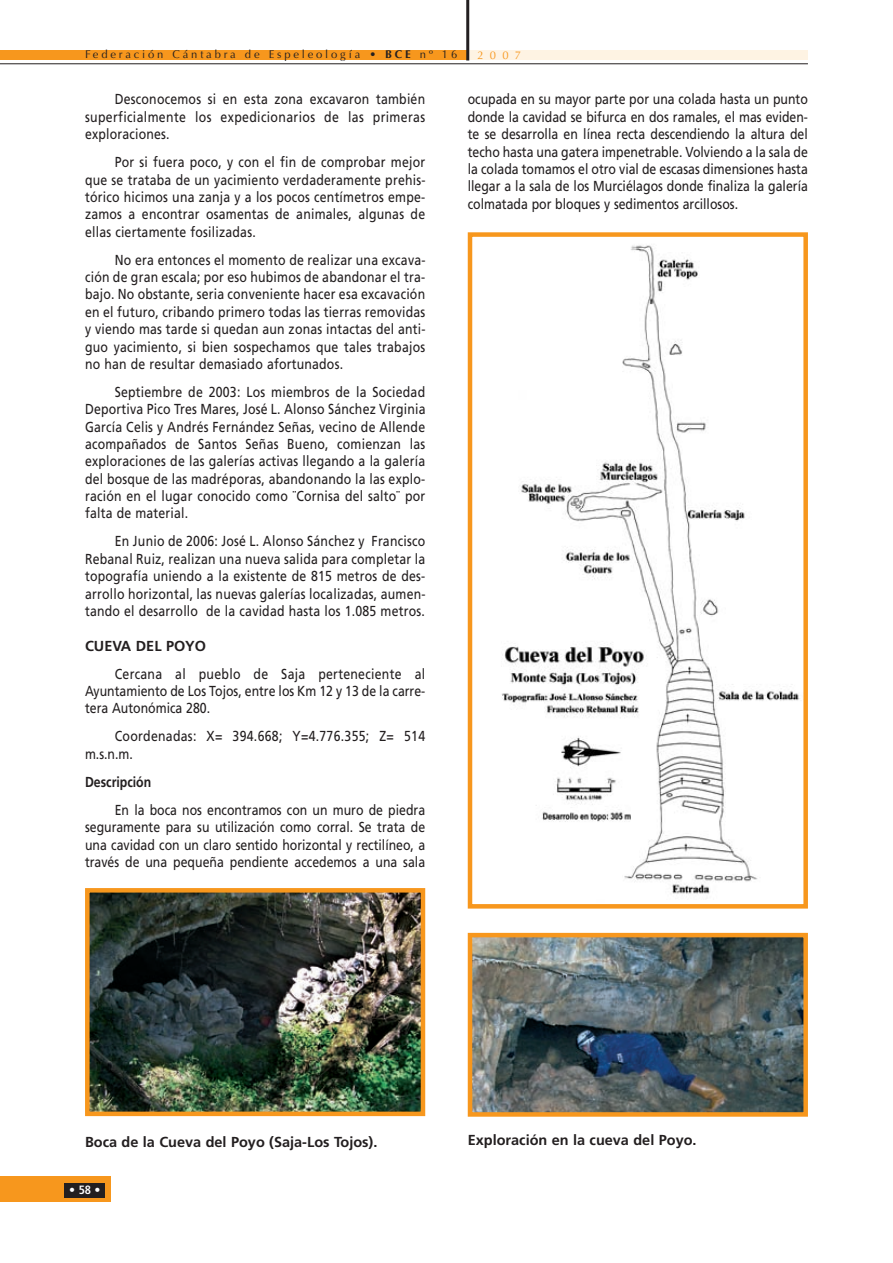
<style>
.page{position:relative;width:893px;height:1263px;background:#fff}
.page>*{position:absolute;margin:0;border:0;box-sizing:border-box;transform-origin:0 0}
.t1{font:14.4px/17.4px "Frutiger";letter-spacing:.015em;color:#231f20;text-align:justify;scale:.85 1}
.t2{font:700 14.4px "Frutiger";color:#231f20}
.t3{font:700 14.4px "Frutiger";color:#231f20;scale:.85 1}
.t4{font:700 condensed 12px "Frutiger";color:#fff}
.t5{font:11.25px "Optima";letter-spacing:.25em;color:#231f20}
.t6{font:11.25px "Optima";color:#f7971d}
.s1{font-weight:700}
</style>
<div class="page">
<div style="left:0;top:1177px;width:111px;height:25px;background:#f7971d"></div>
<div style="left:64px;top:1183px;width:41px;height:14px;background:#231f20"></div>
<div style="left:468px;top:51px;width:340px;height:9px;background:#fef3e3"></div>
<hr style="left:0;top:64px;width:808px;height:1px;background:#231f20">
<div style="left:0;top:51px;width:468px;height:9px;background:#f7971d"></div>
<hr style="left:466px;top:0;width:3px;height:60px;background:#231f20">
<img style="left:501px;top:245px;width:299px;height:649px">
<div style="left:468px;top:232px;width:340px;height:676px;border:4px solid #f7971d"></div>
<img style="left:473px;top:938px;width:330px;height:174px">
<div style="left:468px;top:933px;width:340px;height:184px;border:4px solid #f7971d"></div>
<img style="left:90px;top:893px;width:330px;height:218px">
<div style="left:85px;top:888px;width:340px;height:228px;border:4px solid #f7971d"></div>
<p class="t5" style="left:85px;top:50px;width:374px">Federación Cántabra de Espeleología • <span class="s1">BCE</span> nº 16</p>
<p class="t6" style="left:477px;top:50px;width:45px">2007</p>
<p class="t1" style="left:85px;top:92px;width:402px;text-indent:30px">Desconocemos si en esta zona excavaron también superficialmente los expedicionarios de las primeras exploraciones.</p>
<p class="t1" style="left:85px;top:155px;width:402px;text-indent:30px">Por si fuera poco, y con el fin de comprobar mejor que se trataba de un yacimiento verdaderamente prehis&shy;tórico hicimos una zanja y a los pocos centímetros empe&shy;zamos a encontrar osamentas de animales, algunas de ellas ciertamente fosilizadas.</p>
<p class="t1" style="left:85px;top:252px;width:402px;text-indent:30px">No era entonces el momento de realizar una excava&shy;ción de gran escala; por eso hubimos de abandonar el tra&shy;bajo. No obstante, seria conveniente hacer esa excavación en el futuro, cribando primero todas las tierras removidas y viendo mas tarde si quedan aun zonas intactas del anti&shy;guo yacimiento, si bien sospechamos que tales trabajos no han de resultar demasiado afortunados.</p>
<p class="t1" style="left:85px;top:384px;width:402px;text-indent:30px">Septiembre de 2003: Los miembros de la Sociedad Deportiva Pico Tres Mares, José L. Alonso Sánchez Virginia García Celis y Andrés Fernández Señas, vecino de Allende acompañados de Santos Señas Bueno, comienzan las exploraciones de las galerías activas llegando a la galería del bosque de las madréporas, abandonando la las explo&shy;ración en el lugar conocido como ¨Cornisa del salto¨ por falta de material.</p>
<p class="t1" style="left:85px;top:534px;width:402px;text-indent:30px">En Junio de 2006: José L. Alonso Sánchez y Francisco Rebanal Ruiz, realizan una nueva salida para completar la topografía uniendo a la existente de 815 metros de des&shy;arrollo horizontal, las nuevas galerías localizadas, aumen&shy;tando el desarrollo de la cavidad hasta los 1.085 metros.</p>
<p class="t2" style="left:85px;top:640px;width:123px">CUEVA DEL POYO</p>
<p class="t1" style="left:85px;top:666px;width:402px;text-indent:30px">Cercana al pueblo de Saja perteneciente al Ayuntamiento de Los Tojos, entre los Km 12 y 13 de la carre&shy;tera Autonómica 280.</p>
<p class="t1" style="left:85px;top:729px;width:402px;text-indent:30px">Coordenadas: X= 394.668; Y=4.776.355; Z= 514 m.s.n.m.</p>
<p class="t3" style="left:85px;top:776px;width:79px">Descripción</p>
<p class="t1" style="left:85px;top:802px;width:402px;text-indent:30px">En la boca nos encontramos con un muro de piedra seguramente para su utilización como corral. Se trata de una cavidad con un claro sentido horizontal y rectilíneo, a través de una pequeña pendiente accedemos a una sala</p>
<p class="t1" style="left:468px;top:92px;width:402px">ocupada en su mayor parte por una colada hasta un punto donde la cavidad se bifurca en dos ramales, el mas eviden&shy;te se desarrolla en línea recta descendiendo la altura del techo hasta una gatera impenetrable. Volviendo a la sala de la colada tomamos el otro vial de escasas dimensiones hasta llegar a la sala de los Murciélagos donde finaliza la galería colmatada por bloques y sedimentos arcillosos.</p>
<p class="t2" style="left:85px;top:1136px;width:294px">Boca de la Cueva del Poyo (Saja-Los Tojos).</p>
<p class="t2" style="left:468px;top:1134px;width:230px">Exploración en la cueva del Poyo.</p>
<p class="t4" style="left:69px;top:1185px;width:33px">• 58 •</p>
</div>
